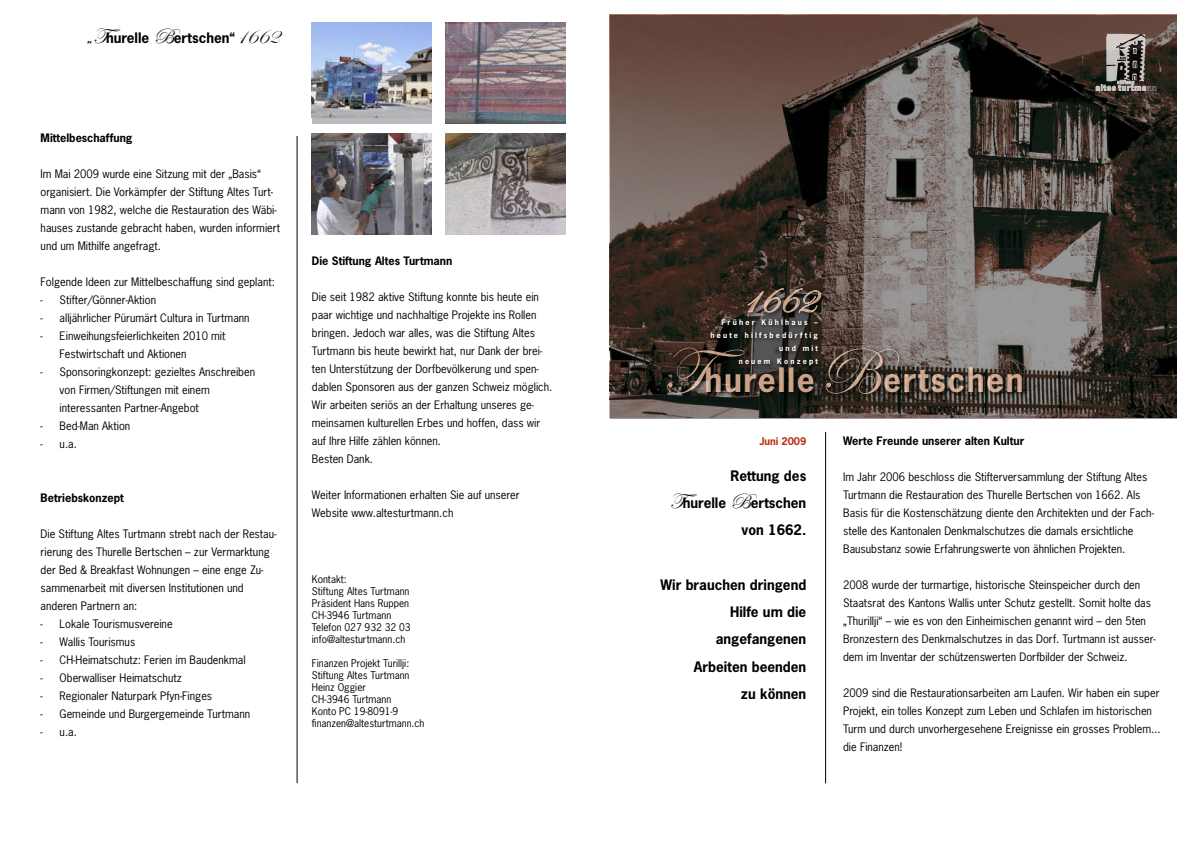
<style>
.page{position:relative;width:1191px;height:842px;background:#fff}
.page>*{position:absolute;margin:0;border:0;box-sizing:border-box;transform-origin:0 0}
.t1{font:39.6px "Edwardian Script ITC";color:#c89d83}
.t2{font:700 31.7px "News Gothic";letter-spacing:.05em;color:#c89d83}
.t3{font:700 13.6px/27.3px "News Gothic";color:#000;text-align:right}
.t4{font:11px/18px "News Gothic";color:#000}
.t5{font:700 11px "News Gothic";color:#000}
.t6{font:10px/12px "News Gothic";color:#000}
.t7{font:700 10px "News Gothic";color:#b92f11}
.t8{font:700 7.3px/13.2px "News Gothic Std";letter-spacing:.3em;color:#fff;text-align:right}
.s1{font-family:"Edwardian Script ITC";font-weight:400;font-size:22.7px}
.s2{font-family:"Edwardian Script ITC";font-weight:400;font-size:22px}
.s3{font-family:"Edwardian Script ITC";font-weight:400;font-size:66.5px}
</style>
<div class="page">
<svg style="left:610px;top:15px;width:566px;height:403px;background:#534841"></svg>
<svg style="left:1095px;top:34px;width:61px;height:57px;background:#6c6560"></svg>
<img style="left:692px;top:275px;width:137px;height:59px">
<svg style="left:747px;top:285px;width:74px;height:49px;background:#4c433c"></svg>
<img style="left:658px;top:334px;width:386px;height:85px">
<hr style="left:825px;top:432px;width:1px;height:351px;background:#000">
<img style="left:312px;top:133px;width:119px;height:101px">
<div style="left:312px;top:23px;width:119px;height:101px;background:#b8babb"></div>
<img style="left:312px;top:23px;width:119px;height:94px">
<img style="left:446px;top:133px;width:119px;height:101px">
<img style="left:446px;top:23px;width:119px;height:101px">
<hr style="left:297px;top:136px;width:1px;height:647px;background:#000">
<p class="t3" style="left:86px;top:24px;width:194px"><span class="s1">„</span><span class="s2">T</span>hurelle <span class="s2">B</span>ertschen“<span class="s1">1662</span></p>
<p class="t5" style="left:41px;top:131px;width:93px">Mittelbeschaffung</p>
<p class="t4" style="left:41px;top:165px;width:241px">Im Mai 2009 wurde eine Sitzung mit der „Basis“ organisiert. Die Vorkämpfer der Stiftung Altes Turt&shy;mann von 1982, welche die Restauration des Wäbi&shy;hauses zustande gebracht haben, wurden informiert und um Mithilfe angefragt.</p>
<p class="t4" style="left:41px;top:273px;width:236px">Folgende Ideen zur Mittelbeschaffung sind geplant:</p>
<p class="t4" style="left:41px;top:291px;width:117px">- Stifter/Gönner-Aktion</p>
<p class="t4" style="left:41px;top:309px;width:210px">- alljährlicher Pürumärt Cultura in Turtmann</p>
<p class="t4" style="left:60px;top:327px;width:167px;text-indent:-19px">- Einweihungsfeierlichkeiten 2010 mit<br>Festwirtschaft und Aktionen</p>
<p class="t4" style="left:60px;top:363px;width:197px;text-indent:-19px">- Sponsoringkonzept: gezieltes Anschreiben von Firmen/Stiftungen mit einem interessanten Partner-Angebot</p>
<p class="t4" style="left:41px;top:417px;width:91px">- Bed-Man Aktion</p>
<p class="t4" style="left:41px;top:435px;width:38px">- u.a.</p>
<p class="t5" style="left:41px;top:491px;width:85px">Betriebskonzept</p>
<p class="t4" style="left:41px;top:525px;width:237px">Die Stiftung Altes Turtmann strebt nach der Restau&shy;rierung des Thurelle Bertschen – zur Vermarktung der Bed &amp; Breakfast Wohnungen – eine enge Zu&shy;sammenarbeit mit diversen Institutionen und anderen Partnern an:</p>
<p class="t4" style="left:41px;top:615px;width:133px">- Lokale Tourismusvereine</p>
<p class="t4" style="left:41px;top:633px;width:96px">- Wallis Tourismus</p>
<p class="t4" style="left:41px;top:651px;width:206px">- CH-Heimatschutz: Ferien im Baudenkmal</p>
<p class="t4" style="left:41px;top:669px;width:143px">- Oberwalliser Heimatschutz</p>
<p class="t4" style="left:41px;top:687px;width:173px">- Regionaler Naturpark Pfyn-Finges</p>
<p class="t4" style="left:41px;top:705px;width:211px">- Gemeinde und Burgergemeinde Turtmann</p>
<p class="t4" style="left:41px;top:723px;width:38px">- u.a.</p>
<p class="t5" style="left:312px;top:253px;width:142px">Die Stiftung Altes Turtmann</p>
<p class="t4" style="left:312px;top:287px;width:242px">Die seit 1982 aktive Stiftung konnte bis heute ein paar wichtige und nachhaltige Projekte ins Rollen bringen. Jedoch war alles, was die Stiftung Altes Turtmann bis heute bewirkt hat, nur Dank der brei&shy;ten Unterstützung der Dorfbevölkerung und spen&shy;dablen Sponsoren aus der ganzen Schweiz möglich.<br>Wir arbeiten seriös an der Erhaltung unseres ge&shy;meinsamen kulturellen Erbes und hoffen, dass wir auf Ihre Hilfe zählen können.<br>Besten Dank.</p>
<p class="t4" style="left:312px;top:485px;width:209px">Weiter Informationen erhalten Sie auf unserer<br>Website www.altesturtmann.ch</p>
<p class="t6" style="left:312px;top:573px;width:100px">Kontakt:<br>Stiftung Altes Turtmann<br>Präsident Hans Ruppen<br>CH-3946 Turtmann<br>Telefon 027 932 32 03 info@altesturtmann.ch</p>
<p class="t6" style="left:312px;top:657px;width:114px">Finanzen Projekt Turillji:<br>Stiftung Altes Turtmann<br>Heinz Oggier<br>CH-3946 Turtmann<br>Konto PC 19-8091-9 finanzen@altesturtmann.ch</p>
<h1 class="t1" style="left:739px;top:278px;width:77px">1662</h1>
<p class="t8" style="left:710px;top:315px;width:109px">Früher Kühlhaus – heute hilfsbedürftig und mit<br>neuem Konzept</p>
<h2 class="t2" style="left:662px;top:359px;width:363px"><span class="s3">T</span>hurelle<span class="s3">B</span>ertschen</h2>
<p class="t7" style="left:759px;top:434px;width:48px">Juni 2009</p>
<p class="t3" style="left:670px;top:462px;width:138px">Rettung des<br><span class="s2">T</span>hurelle <span class="s2">B</span>ertschen von 1662.</p>
<p class="t3" style="left:660px;top:571px;width:147px">Wir brauchen dringend<br>Hilfe um die angefangenen<br>Arbeiten beenden<br>zu können</p>
<p class="t5" style="left:843px;top:433px;width:183px">Werte Freunde unserer alten Kultur</p>
<p class="t4" style="left:843px;top:467px;width:312px">Im Jahr 2006 beschloss die Stifterversammlung der Stiftung Altes Turtmann die Restauration des Thurelle Bertschen von 1662. Als Basis für die Kostenschätzung diente den Architekten und der Fach&shy;stelle des Kantonalen Denkmalschutzes die damals ersichtliche Bausubstanz sowie Erfahrungswerte von ähnlichen Projekten.</p>
<p class="t4" style="left:843px;top:575px;width:314px">2008 wurde der turmartige, historische Steinspeicher durch den Staatsrat des Kantons Wallis unter Schutz gestellt. Somit holte das „Thurillji“ – wie es von den Einheimischen genannt wird – den 5ten Bronzestern des Denkmalschutzes in das Dorf. Turtmann ist ausser&shy;dem im Inventar der schützenswerten Dorfbilder der Schweiz.</p>
<p class="t4" style="left:843px;top:683px;width:319px">2009 sind die Restaurationsarbeiten am Laufen. Wir haben ein super Projekt, ein tolles Konzept zum Leben und Schlafen im historischen Turm und durch unvorhergesehene Ereignisse ein grosses Problem... die Finanzen!</p>
</div>
